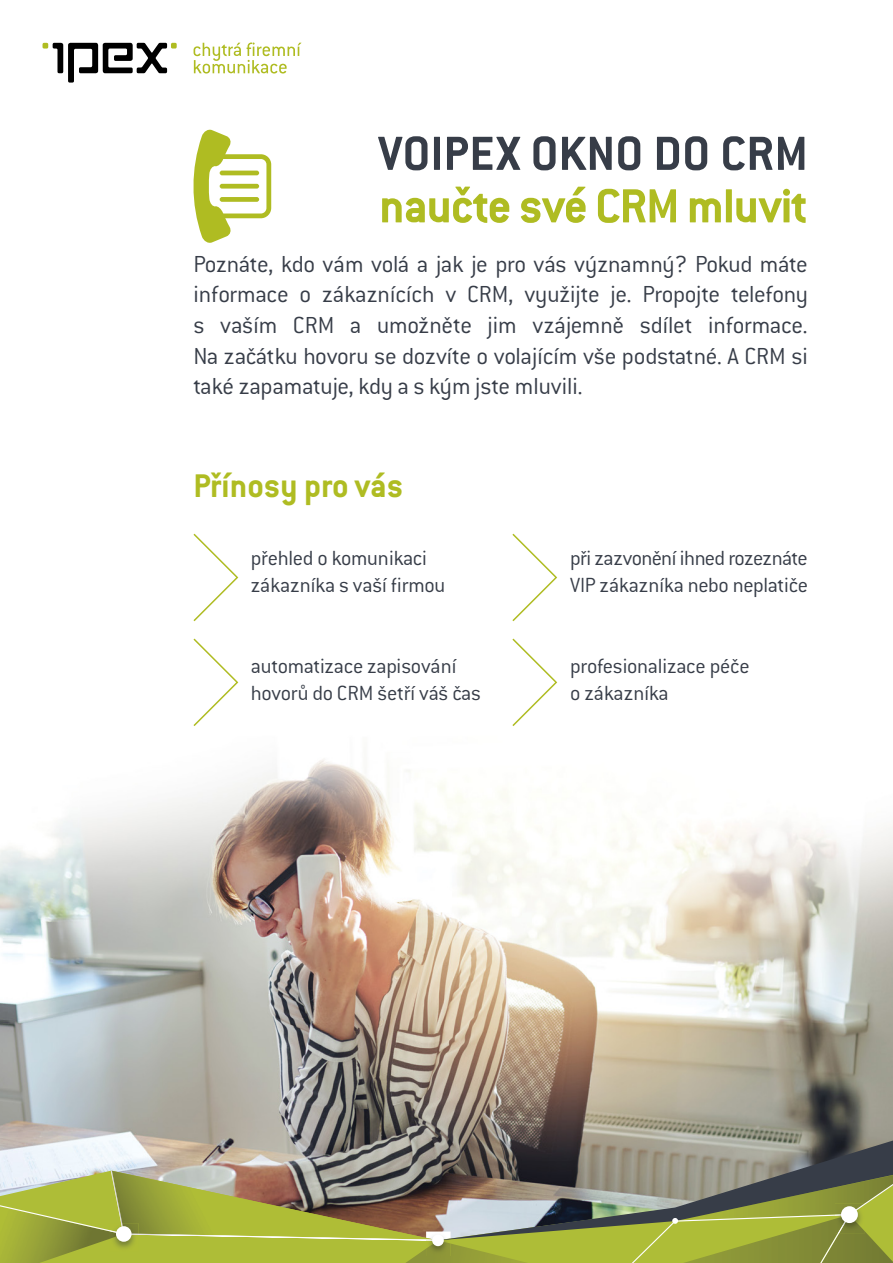
<style>
.page{position:relative;width:893px;height:1263px;background:#fff}
.page>*{position:absolute;margin:0;border:0;box-sizing:border-box;transform-origin:0 0}
.t1{font:700 52.5px "ITC Conduit LTCE";letter-spacing:-.02em;color:#afbc22}
.t2{font:700 52.5px "ITC Conduit LTCE";letter-spacing:.01em;color:#373d48}
.t3{font:700 36px "ITC Conduit LTCE";color:#afbc22}
.t4{font:300 25.5px/30.6px "ITC Conduit LTCE";letter-spacing:-.005em;color:#373d48;text-align:justify}
.t5{font:300 22.5px/27px "ITC Conduit LTCE";letter-spacing:-.015em;color:#373d48}
</style>
<div class="page">
<img style="left:0;top:533px;width:893px;height:628px">
<svg style="left:0;top:1161px;width:632px;height:102px;background:#b2bb5e"></svg>
<img style="left:405px;top:1243px;width:123px;height:20px">
<img style="left:0;top:1241px;width:110px;height:22px">
<svg style="left:438px;top:1140px;width:455px;height:100px;background:#7c7c70"></svg>
<img style="left:110px;top:1241px;width:28px;height:10px">
<img style="left:426px;top:1248px;width:25px;height:8px">
<img style="left:426px;top:1241px;width:25px;height:7px">
<svg style="left:0;top:1170px;width:451px;height:71px;background:#9e9d57"></svg>
<div style="left:432px;top:1234px;width:12px;height:12px;background:#fff;border-radius:50%"></div>
<svg style="left:632px;top:1184px;width:261px;height:79px;background:#8f9848"></svg>
<svg style="left:43px;top:43px;width:134px;height:40px"></svg>
<svg style="left:194px;top:43px;width:107px;height:31px"></svg>
<svg style="left:193px;top:534px;width:45px;height:87px"></svg>
<svg style="left:512px;top:534px;width:45px;height:87px"></svg>
<svg style="left:193px;top:639px;width:45px;height:87px"></svg>
<svg style="left:512px;top:639px;width:45px;height:87px"></svg>
<svg style="left:193px;top:129px;width:78px;height:114px"></svg>
<hr style="left:220px;top:171px;width:39px;height:4px;background:#afbc22;border-radius:2px">
<div style="left:220px;top:184px;width:39px;height:5px;background:#afbc22;border-radius:2px"></div>
<div style="left:220px;top:197px;width:39px;height:5px;background:#afbc22;border-radius:2px"></div>
<h1 class="t2" style="left:378px;top:122px;width:431px">VOIPEX OKNO DO CRM</h1>
<h1 class="t1" style="left:379px;top:175px;width:430px">naučte své CRM mluvit</h1>
<p class="t4" style="left:193px;top:248px;width:616px">Poznáte, kdo vám volá a jak je pro vás významný? Pokud máte informace o zákaznících v CRM, využijte je. Propojte telefony s vaším CRM a umožněte jim vzájemně sdílet informace.<br>Na začátku hovoru se dozvíte o volajícím vše podstatné. A CRM si také zapamatuje, kdy a s kým jste mluvili.</p>
<h2 class="t3" style="left:193px;top:464px;width:211px">Přínosy pro vás</h2>
<p class="t5" style="left:251px;top:544px;width:196px">přehled o komunikaci zákazníka s vaší firmou</p>
<p class="t5" style="left:251px;top:652px;width:232px">automatizace zapisování hovorů do CRM šetří váš čas</p>
<p class="t5" style="left:570px;top:544px;width:240px">při zazvonění ihned rozeznáte<br>VIP zákazníka nebo neplatiče</p>
<p class="t5" style="left:570px;top:652px;width:181px">profesionalizace péče o zákazníka</p>
</div>
